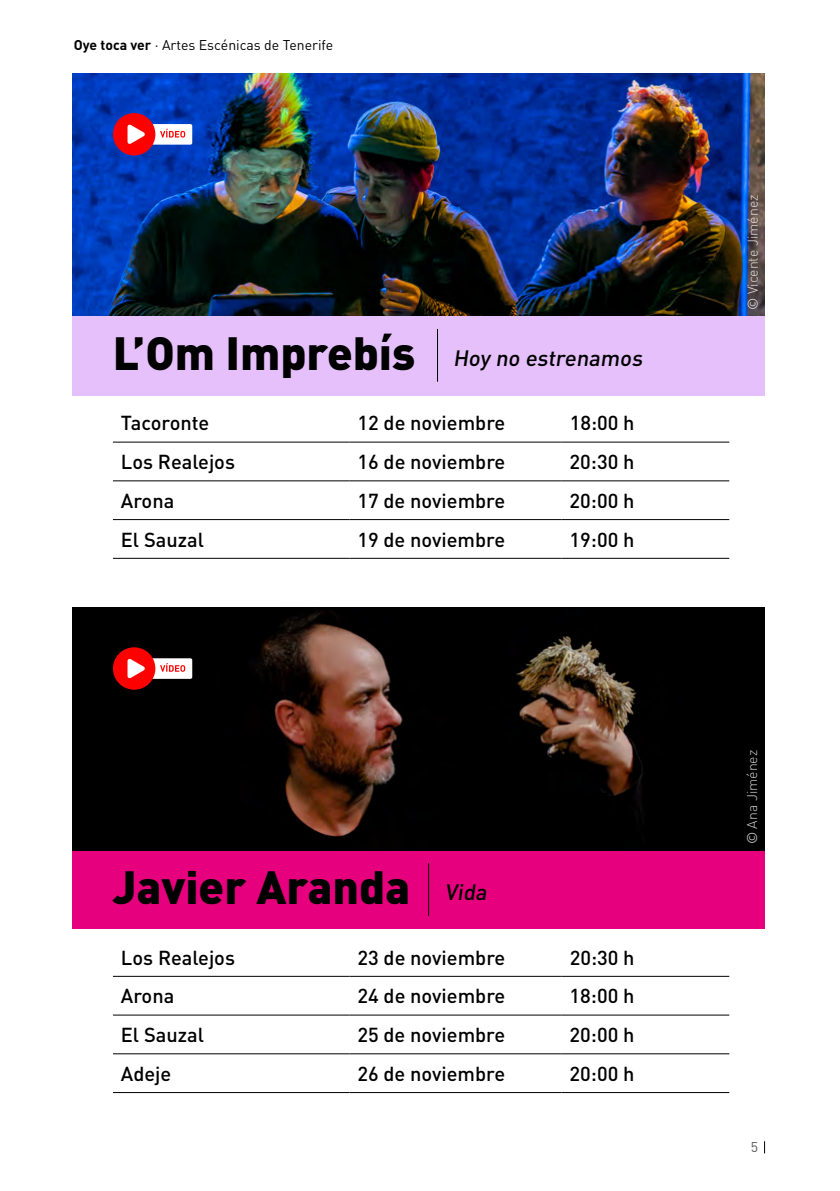
<style>
.page{position:relative;width:840px;height:1191px;background:#fff}
.page>*{position:absolute;margin:0;border:0;box-sizing:border-box;transform-origin:0 0}
.t1{font:900 46px "DIN Pro";color:#000}
.t2{font:500 22px "DIN Pro";color:#000}
.t3{font:500 20px "DIN Pro";color:#000}
.t4{font:14px "DIN Pro";color:#000}
.t5{font:300 14px "DIN";color:#fff}
.t6{font:14px "DIN Pro";color:#575756}
.s1{font-weight:700}
.s2{font-weight:900;font-size:46px}
.s3{font-family:"DIN Pro";font-weight:400}
</style>
<div class="page">
<div style="left:72px;top:289px;width:692px;height:106px;background:#e6c0fb"></div>
<div style="left:72px;top:805px;width:692px;height:123px;background:#e6007d"></div>
<img style="left:72px;top:73px;width:692px;height:243px">
<hr style="left:113px;top:441px;width:236px;height:1px;background:#000">
<hr style="left:349px;top:441px;width:212px;height:1px;background:#000">
<hr style="left:561px;top:441px;width:167px;height:1px;background:#000">
<hr style="left:113px;top:480px;width:236px;height:1px;background:#000">
<hr style="left:349px;top:480px;width:212px;height:1px;background:#000">
<hr style="left:561px;top:480px;width:167px;height:1px;background:#000">
<hr style="left:113px;top:519px;width:236px;height:1px;background:#000">
<hr style="left:349px;top:519px;width:212px;height:1px;background:#000">
<hr style="left:561px;top:519px;width:167px;height:1px;background:#000">
<hr style="left:113px;top:558px;width:236px;height:1px;background:#000">
<hr style="left:349px;top:558px;width:212px;height:1px;background:#000">
<hr style="left:561px;top:558px;width:167px;height:1px;background:#000">
<hr style="left:113px;top:975px;width:236px;height:1px;background:#000">
<hr style="left:349px;top:975px;width:212px;height:1px;background:#000">
<hr style="left:561px;top:975px;width:167px;height:1px;background:#000">
<hr style="left:113px;top:1014px;width:236px;height:1px;background:#000">
<hr style="left:349px;top:1014px;width:212px;height:1px;background:#000">
<hr style="left:561px;top:1014px;width:167px;height:1px;background:#000">
<hr style="left:113px;top:1053px;width:236px;height:1px;background:#000">
<hr style="left:349px;top:1053px;width:212px;height:1px;background:#000">
<hr style="left:561px;top:1053px;width:167px;height:1px;background:#000">
<hr style="left:113px;top:1092px;width:236px;height:1px;background:#000">
<hr style="left:349px;top:1092px;width:212px;height:1px;background:#000">
<hr style="left:561px;top:1092px;width:167px;height:1px;background:#000">
<img style="left:72px;top:607px;width:692px;height:243px">
<hr style="left:437px;top:329px;width:1px;height:53px;background:#000">
<hr style="left:428px;top:863px;width:1px;height:53px;background:#000">
<div style="left:147px;top:124px;width:45px;height:21px;background:#fff;border-radius:2px"></div>
<div style="left:113px;top:113px;width:42px;height:42px;background:#f00;border-radius:50%"></div>
<svg style="left:160px;top:129px;width:25px;height:9px"></svg>
<svg style="left:127px;top:124px;width:18px;height:20px"></svg>
<div style="left:147px;top:658px;width:45px;height:21px;background:#fff;border-radius:2px"></div>
<div style="left:113px;top:647px;width:42px;height:42px;background:#f00;border-radius:50%"></div>
<svg style="left:160px;top:663px;width:25px;height:9px"></svg>
<svg style="left:127px;top:658px;width:18px;height:20px"></svg>
<p class="t4" style="left:74px;top:36px;width:261px"><span class="s1">Oye toca ver</span> · Artes Escénicas de Tenerife</p>
<p class="t2" style="left:113px;top:343px;width:534px"><span class="s2">L’ O m I m p re b ís</span> Hoy no estrenamos</p>
<p class="t3" style="left:121px;top:409px;width:90px">Tacoronte</p>
<p class="t3" style="left:357px;top:409px;width:149px">12 de noviembre</p>
<p class="t3" style="left:569px;top:409px;width:66px">18:00 h</p>
<p class="t3" style="left:121px;top:448px;width:115px">Los Realejos</p>
<p class="t3" style="left:357px;top:448px;width:149px">16 de noviembre</p>
<p class="t3" style="left:569px;top:448px;width:66px">20:30 h</p>
<p class="t3" style="left:121px;top:487px;width:55px">Arona</p>
<p class="t3" style="left:357px;top:487px;width:149px">17 de noviembre</p>
<p class="t3" style="left:569px;top:487px;width:66px">20:00 h</p>
<p class="t3" style="left:121px;top:526px;width:85px">El Sauzal</p>
<p class="t3" style="left:357px;top:526px;width:149px">19 de noviembre</p>
<p class="t3" style="left:569px;top:526px;width:66px">19:00 h</p>
<h1 class="t1" style="left:113px;top:856px;width:298px">Javier Aranda</h1>
<p class="t2" style="left:444px;top:877px;width:47px">Vida</p>
<p class="t3" style="left:121px;top:943px;width:115px">Los Realejos</p>
<p class="t3" style="left:357px;top:943px;width:149px">23 de noviembre</p>
<p class="t3" style="left:569px;top:943px;width:66px">20:30 h</p>
<p class="t3" style="left:121px;top:982px;width:55px">Arona</p>
<p class="t3" style="left:357px;top:982px;width:149px">24 de noviembre</p>
<p class="t3" style="left:569px;top:982px;width:66px">18:00 h</p>
<p class="t3" style="left:121px;top:1021px;width:85px">El Sauzal</p>
<p class="t3" style="left:357px;top:1021px;width:149px">25 de noviembre</p>
<p class="t3" style="left:569px;top:1021px;width:66px">20:00 h</p>
<p class="t3" style="left:121px;top:1060px;width:52px">Adeje</p>
<p class="t3" style="left:357px;top:1060px;width:149px">26 de noviembre</p>
<p class="t3" style="left:569px;top:1060px;width:66px">20:00 h</p>
<p class="t5" style="left:743px;top:310px;width:117px;rotate:-90deg"><span class="s3">©</span> Vicente Jiménez</p>
<p class="t5" style="left:743px;top:844px;width:96px;rotate:-90deg"><span class="s3">©</span> Ana Jiménez</p>
<p class="t6" style="left:750px;top:1137px;width:9px">5</p>
</div>
